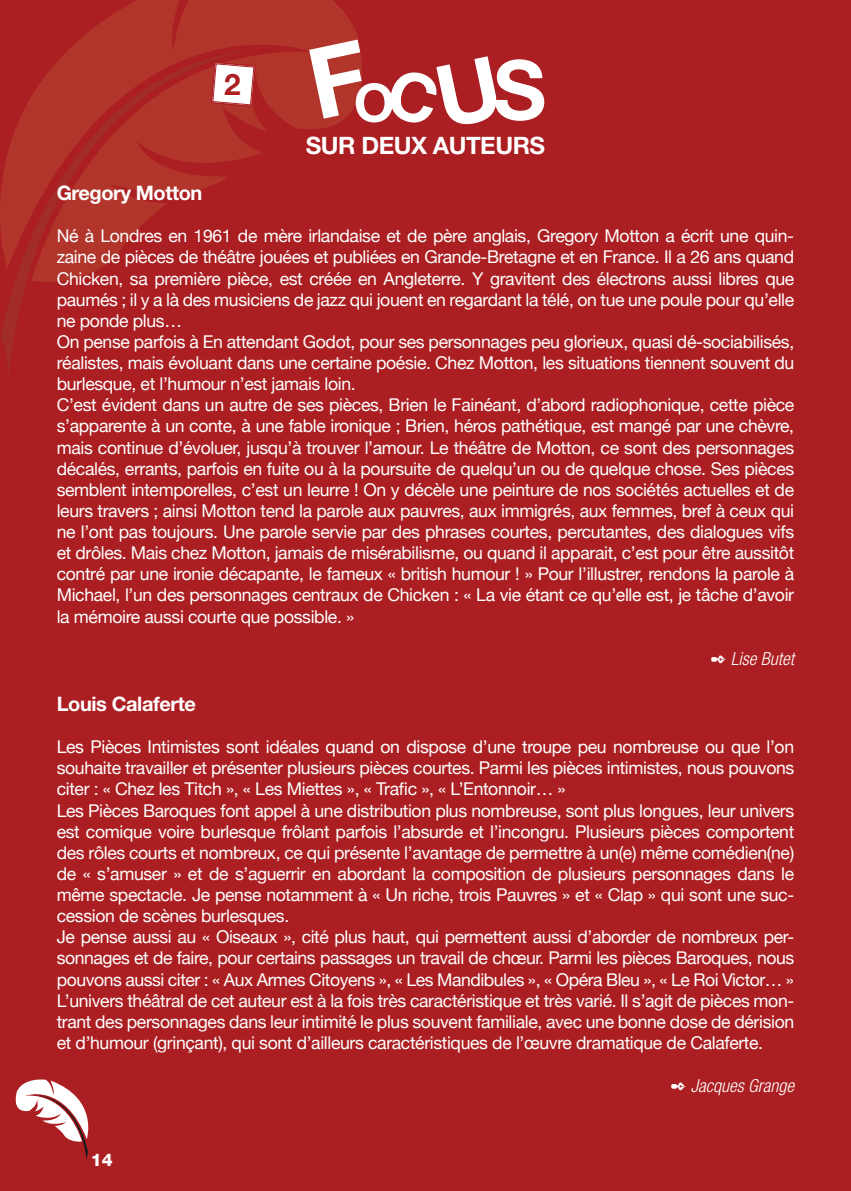
<style>
.page{position:relative;width:851px;height:1191px;background:#fff}
.page>*{position:absolute;margin:0;border:0;box-sizing:border-box;transform-origin:0 0}
.t1{font:700 82.2px "Helvetica Neue";color:#fff}
.t2{font:700 52.8px "Helvetica Neue";color:#fff}
.t3{font:700 29.8px "Helvetica Neue";color:#ab1e21}
.t4{font:700 24px "Helvetica Neue";letter-spacing:-.02em;color:#fff}
.t5{font:700 20px "Helvetica Neue";letter-spacing:-.02em;color:#fff}
.t6{font:italic 300 condensed 18px "Helvetica Neue";color:#fff}
.t7{font:17.6px/21.2px "Helvetica Neue";letter-spacing:-.02em;color:#fff}
.t8{font:800 17.4px "Helvetica Neue";color:#fff}
</style>
<div class="page">
<div style="left:0;top:0;width:850px;height:1191px;background:#ab1e21"></div>
<svg style="left:1px;top:282px;width:25px;height:90px"></svg>
<svg style="left:0;top:0;width:358px;height:282px;fill:#ad2d26"></svg>
<svg style="left:15px;top:1079px;width:74px;height:81px"></svg>
<svg style="left:211px;top:62px;width:45px;height:45px;background:#edd0cf"></svg>
<div style="left:212px;top:63px;width:42px;height:42px;border:1px solid #ab1e21;border-radius:3px"></div>
<div style="left:309px;top:40px;width:53px;height:79px;background:#b1352b"></div>
<h3 class="t3" style="left:224px;top:66px;width:18px">2</h3>
<h2 class="t2" style="left:353px;top:70px;width:43px">O</h2>
<h1 class="t1" style="left:493px;top:39px;width:55px">S</h1>
<h3 class="t4" style="left:306px;top:131px;width:241px">SUR DEUX AUTEURS</h3>
<p class="t5" style="left:57px;top:180px;width:147px">Gregory Motton</p>
<p class="t7" style="left:57px;top:224px;width:739px">Né à Londres en 1961 de mère irlandaise et de père anglais, Gregory Motton a écrit une quin&shy;zaine de pièces de théâtre jouées et publiées en Grande-Bretagne et en France. Il a 26 ans quand Chicken, sa première pièce, est créée en Angleterre. Y gravitent des électrons aussi libres que paumés ; il y a là des musiciens de jazz qui jouent en regardant la télé, on tue une poule pour qu’elle ne ponde plus…<br>On pense parfois à En attendant Godot, pour ses personnages peu glorieux, quasi dé-sociabilisés, réalistes, mais évoluant dans une certaine poésie. Chez Motton, les situations tiennent souvent du burlesque, et l’humour n’est jamais loin.<br>C’est évident dans un autre de ses pièces, Brien le Fainéant, d’abord radiophonique, cette pièce s’apparente à un conte, à une fable ironique ; Brien, héros pathétique, est mangé par une chèvre, mais continue d’évoluer, jusqu’à trouver l’amour. Le théâtre de Motton, ce sont des personnages décalés, errants, parfois en fuite ou à la poursuite de quelqu’un ou de quelque chose. Ses pièces semblent intemporelles, c’est un leurre ! On y décèle une peinture de nos sociétés actuelles et de leurs travers ; ainsi Motton tend la parole aux pauvres, aux immigrés, aux femmes, bref à ceux qui ne l’ont pas toujours. Une parole servie par des phrases courtes, percutantes, des dialogues vifs et drôles. Mais chez Motton, jamais de misérabilisme, ou quand il apparait, c’est pour être aussitôt contré par une ironie décapante, le fameux « british humour ! » Pour l’illustrer, rendons la parole à Michael, l’un des personnages centraux de Chicken : « La vie étant ce qu’elle est, je tâche d’avoir la mémoire aussi courte que possible. »</p>
<p class="t6" style="left:710px;top:648px;width:85px">✒ Lise Butet</p>
<p class="t5" style="left:57px;top:691px;width:141px">Louis Calaferte</p>
<p class="t7" style="left:57px;top:735px;width:739px">Les Pièces Intimistes sont idéales quand on dispose d’une troupe peu nombreuse ou que l’on souhaite travailler et présenter plusieurs pièces courtes. Parmi les pièces intimistes, nous pouvons citer : « Chez les Titch », « Les Miettes », « Trafic », « L’Entonnoir… »<br>Les Pièces Baroques font appel à une distribution plus nombreuse, sont plus longues, leur univers est comique voire burlesque frôlant parfois l’absurde et l’incongru. Plusieurs pièces comportent des rôles courts et nombreux, ce qui présente l’avantage de permettre à un(e) même comédien(ne) de « s’amuser » et de s’aguerrir en abordant la composition de plusieurs personnages dans le même spectacle. Je pense notamment à « Un riche, trois Pauvres » et « Clap » qui sont une suc&shy;cession de scènes burlesques.<br>Je pense aussi au « Oiseaux », cité plus haut, qui permettent aussi d’aborder de nombreux per&shy;sonnages et de faire, pour certains passages un travail de chœur. Parmi les pièces Baroques, nous pouvons aussi citer : « Aux Armes Citoyens », « Les Mandibules », « Opéra Bleu », « Le Roi Victor… » L’univers théâtral de cet auteur est à la fois très caractéristique et très varié. Il s’agit de pièces mon&shy;trant des personnages dans leur intimité le plus souvent familiale, avec une bonne dose de dérision et d’humour (grinçant), qui sont d’ailleurs caractéristiques de l’œuvre dramatique de Calaferte.</p>
<p class="t6" style="left:670px;top:1075px;width:125px">✒ Jacques Grange</p>
<p class="t8" style="left:91px;top:1149px;width:23px">14</p>
</div>
